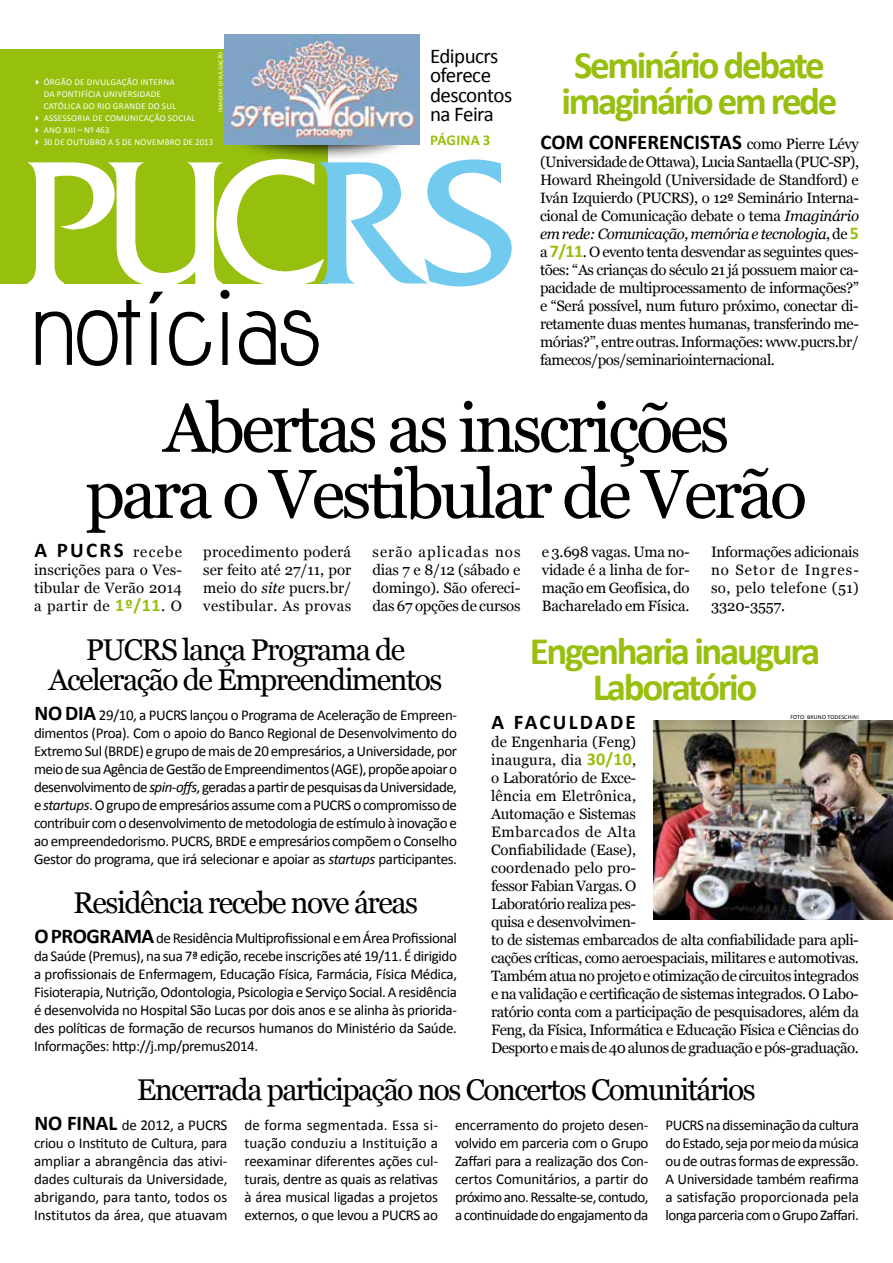
<style>
.page{position:relative;width:893px;height:1263px;background:#fff}
.page>*{position:absolute;margin:0;border:0;box-sizing:border-box;transform-origin:0 0}
.t1{font:69px/66px "Georgia";letter-spacing:-.05em;color:#000;text-align:center}
.t2{font:700 39px/36px "Calibri";letter-spacing:-.06em;color:#97bf0d;text-align:center}
.t3{font:30px/30px "Georgia";letter-spacing:-.05em;color:#000;text-align:center}
.t4{font:700 21px "Calibri";letter-spacing:.005em;color:#000}
.t5{font:21px/19.5px "Calibri";letter-spacing:-.025em;color:#000}
.t6{font:700 21px "Calibri";letter-spacing:.105em;color:#000}
.t7{font:15px/18px "Calibri";letter-spacing:-.025em;color:#000;text-align:justify}
.t8{font:15px/18px "Georgia";letter-spacing:-.03em;color:#000;text-align:justify}
.t9{font:700 15px "Calibri";letter-spacing:.015em;color:#97bf0d}
.t10{font:9px/12px "Calibri";letter-spacing:.03em;color:#fff}
.t11{font:6px "Calibri";letter-spacing:.03em;color:#000}
.t12{font:6px "Calibri";letter-spacing:.03em;color:#fff}
.s1{font-family:"Georgia";font-weight:400;font-size:15px}
.s2{font-family:"Calibri"}
.s3{font-style:italic}
.s4{font-family:"Calibri";font-weight:700;font-size:18px;color:#97bf0d}
.s5{font-weight:700;font-size:21px}
</style>
<div class="page">
<div style="left:0;top:49px;width:328px;height:234px;background:#97bf0d"></div>
<svg style="left:28px;top:159px;width:484px;height:207px"></svg>
<svg style="left:231px;top:145px;width:183px;height:17px"></svg>
<img style="left:653px;top:721px;width:240px;height:198px">
<img style="left:225px;top:34px;width:194px;height:111px">
<p class="t12" style="left:217px;top:112px;width:61px;rotate:-90deg">IMAGEM: DIVULGAÇÃO</p>
<p class="t10" style="left:44px;top:76px;width:134px;text-indent:-11px">✔ ÓRGÃO DE DIVULGAÇÃO INTERNA<br>DA PONTIFÍCIA UNIVERSIDADE<br>CATÓLICA DO RIO GRANDE DO SUL</p>
<p class="t10" style="left:33px;top:112px;width:164px">✔ ASSESSORIA DE COMUNICAÇÃO SOCIAL</p>
<p class="t10" style="left:33px;top:124px;width:78px">✔ ANO XIII – Nº 463</p>
<p class="t10" style="left:33px;top:136px;width:182px">✔ 30 DE OUTUBRO A 5 DE NOVEMBRO DE 2013</p>
<h3 class="t5" style="left:430px;top:46px;width:84px">Edipucrs oferece descontos na Feira</h3>
<p class="t9" style="left:430px;top:130px;width:61px">PÁGINA 3</p>
<h2 class="t2" style="left:561px;top:47px;width:278px">Seminário debate imaginário em rede</h2>
<h3 class="t4" style="left:540px;top:129px;width:320px">COM CONFERENCISTAS <span class="s1">como Pierre Lévy</span></h3>
<p class="t8" style="left:540px;top:153px;width:321px">(Universidade de Ottawa), Lucia Santaella (PUC-SP), Howard Rheingold (Universidade de Standford) e Iván Izquierdo (PUCRS), o 12<span class="s2">º</span> Seminário Interna&shy;cional de Comunicação debate o tema <span class="s3">Imaginário em rede: Comunicação, memória e tecnologia</span>, de <span class="s4">5 </span>a <span class="s4">7/11</span>. O evento tenta desvendar as seguintes ques&shy;tões: “As crianças do século 21 já possuem maior ca&shy;pacidade de multiprocessamento de informações?” e “Será possível, num futuro próximo, conectar di&shy;retamente duas mentes humanas, transferindo me&shy;mórias?”, entre outras. Informações: www.pucrs.br/ famecos/pos/seminariointernacional.</p>
<h1 class="t1" style="left:86px;top:396px;width:723px">Abertas as inscrições<br>para o Vestibular de Verão</h1>
<h3 class="t4" style="left:34px;top:537px;width:149px">A PUCRS <span class="s1">recebe</span></h3>
<p class="t8" style="left:34px;top:561px;width:149px">inscrições para o Ves&shy;tibular de Verão 2014 a partir de <span class="s4">1º/11</span>. O</p>
<p class="t8" style="left:203px;top:543px;width:149px">procedimento poderá ser feito até 27/11, por meio do <span class="s3">site</span> pucrs.br/ vestibular. As provas</p>
<p class="t8" style="left:372px;top:543px;width:150px">serão aplicadas nos dias 7 e 8/12 (sábado e domingo). São ofereci&shy;das 67 opções de cursos</p>
<p class="t8" style="left:542px;top:543px;width:150px">e 3.698 vagas. Uma no&shy;vidade é a linha de for&shy;mação em Geofísica, do Bacharelado em Física.</p>
<p class="t8" style="left:711px;top:543px;width:149px">Informações adicionais no Setor de Ingres&shy;so, pelo telefone (51)<br>3320-3557.</p>
<h2 class="t2" style="left:530px;top:633px;width:292px">Engenharia inaugura<br>Laboratório</h2>
<h3 class="t3" style="left:48px;top:635px;width:396px">PUCRS lança Programa de<br>Aceleração de Empreendimentos</h3>
<p class="t7" style="left:34px;top:706px;width:425px"><span class="s5">NO DIA</span> 29/10, a PUCRS lançou o Programa de Aceleração de Empreen&shy;dimentos (Proa). Com o apoio do Banco Regional de Desenvolvimento do Extremo Sul (BRDE) e grupo de mais de 20 empresários, a Universidade, por meio de sua Agência de Gestão de Empreendimentos (AGE), propõe apoiar o desenvolvimento de <span class="s3">spin-offs</span>, geradas a partir de pesquisas da Universidade, e <span class="s3">startups</span>. O grupo de empresários assume com a PUCRS o compromisso de contribuir com o desenvolvimento de metodologia de estímulo à inovação e ao empreendedorismo. PUCRS, BRDE e empresários compõem o Conselho Gestor do programa, que irá selecionar e apoiar as <span class="s3">startups</span> participantes.</p>
<h3 class="t3" style="left:73px;top:888px;width:346px">Residência recebe nove áreas</h3>
<p class="t7" style="left:34px;top:929px;width:425px"><span class="s5">O PROGRAMA</span> de Residência Multiprofissional e em Área Profissional da Saúde (Premus), na sua 7ª edição, recebe inscrições até 19/11. É dirigido a profissionais de Enfermagem, Educação Física, Farmácia, Física Médica, Fisioterapia, Nutrição, Odontologia, Psicologia e Serviço Social. A residência é desenvolvida no Hospital São Lucas por dois anos e se alinha às priorida&shy;des políticas de formação de recursos humanos do Ministério da Saúde.<br>Informações: http://j.mp/premus2014.</p>
<p class="t11" style="left:790px;top:713px;width:70px">FOTO: BRUNO TODESCHINI</p>
<h3 class="t6" style="left:492px;top:708px;width:146px">A FACULDADE</h3>
<p class="t8" style="left:491px;top:733px;width:369px;text-align:left">de Engenharia (Feng)<br>inaugura, dia <span class="s4">30/10</span>,<br>o Laboratório de Exce-<br>lência em Eletrônica,<br>Automação e Sistemas<br>Embarcados de Alta<br>Confiabilidade (Ease),<br>coordenado pelo pro-<br>fessor Fabian Vargas. O<br>Laboratório realiza pes-<br>quisa e desenvolvimen-<br>to de sistemas embarcados de alta confiabilidade para apli&shy;cações críticas, como aeroespaciais, militares e automotivas.<br>Também atua no projeto e otimização de circuitos integrados e na validação e certificação de sistemas integrados. O Labo&shy;ratório conta com a participação de pesquisadores, além da Feng, da Física, Informática e Educação Física e Ciências do Desporto e mais de 40 alunos de graduação e pós-graduação.</p>
<h3 class="t3" style="left:137px;top:1075px;width:620px">Encerrada participação nos Concertos Comunitários</h3>
<p class="t7" style="left:34px;top:1116px;width:195px"><span class="s5">NO FINAL</span> de 2012, a PUCRS criou o Instituto de Cultura, para ampliar a abrangência das ativi&shy;dades culturais da Universidade, abrigando, para tanto, todos os Institutos da área, que atuavam</p>
<p class="t7" style="left:245px;top:1116px;width:195px">de forma segmentada. Essa si&shy;tuação conduziu a Instituição a reexaminar diferentes ações cul&shy;turais, dentre as quais as relativas à área musical ligadas a projetos externos, o que levou a PUCRS ao</p>
<p class="t7" style="left:455px;top:1116px;width:195px">encerramento do projeto desen&shy;volvido em parceria com o Grupo Zaffari para a realização dos Con&shy;certos Comunitários, a partir do próximo ano. Ressalte-se, contudo, a continuidade do engajamento da</p>
<p class="t7" style="left:665px;top:1116px;width:195px">PUCRS na disseminação da cultura do Estado, seja por meio da música ou de outras formas de expressão.<br>A Universidade também reafirma a satisfação proporcionada pela longa parceria com o Grupo Zaffari.</p>
</div>
